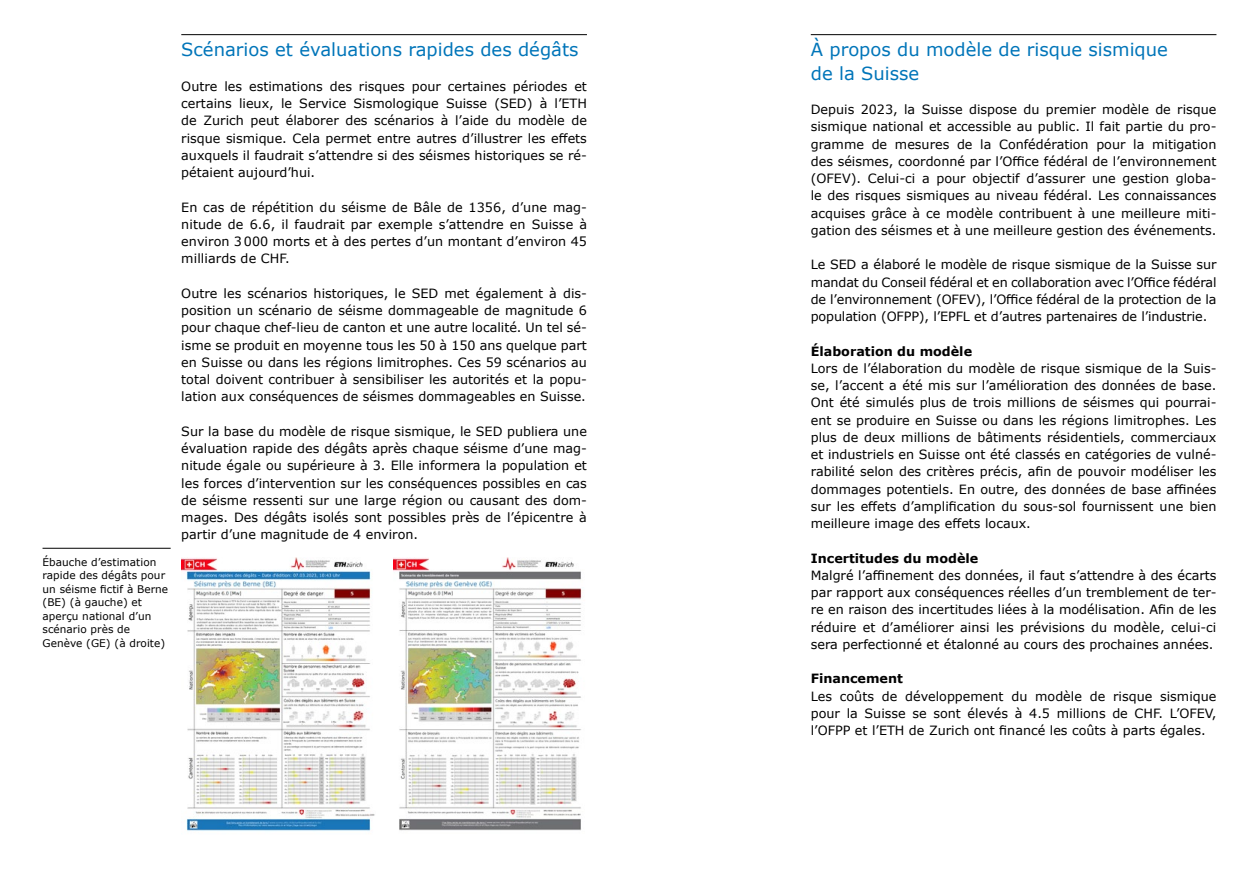
<style>
.page{position:relative;width:1259px;height:893px;background:#fff}
.page>*{position:absolute;margin:0;border:0;box-sizing:border-box;transform-origin:0 0}
.t1{font:18px/23.2px "Verdana";color:#0075b9}
.t2{font:12.75px/17.2px "Verdana";color:#000;text-align:justify}
.t3{font:700 12.75px "Verdana";color:#000}
.t4{font:10.5px/13.5px "Verdana";letter-spacing:.005em;color:#000}
</style>
<div class="page">
<hr style="left:811px;top:34px;width:405px;height:1px;background:#000">
<hr style="left:181px;top:34px;width:406px;height:1px;background:#000">
<img style="left:393px;top:558px;width:189px;height:273px">
<img style="left:181px;top:558px;width:194px;height:273px">
<hr style="left:43px;top:548px;width:128px;height:1px;background:#000">
<p class="t4" style="left:43px;top:555px;width:127px">Ébauche d’estimation rapide des dégâts pour un séisme fictif à Berne (BE) (à gauche) et aperçu national d’un scénario près de<br>Genève (GE) (à droite)</p>
<h1 class="t1" style="left:181px;top:38px;width:399px">Scénarios et évaluations rapides des dégâts</h1>
<p class="t2" style="left:181px;top:77px;width:407px">Outre les estimations des risques pour certaines périodes et certains lieux, le Service Sismologique Suisse (SED) à l’ETH de Zurich peut élaborer des scénarios à l’aide du modèle de risque sismique. Cela permet entre autres d’illustrer les effets auxquels il faudrait s’attendre si des séismes historiques se ré&shy;pétaient aujourd’hui.</p>
<p class="t2" style="left:181px;top:198px;width:407px">En cas de répétition du séisme de Bâle de 1356, d’une mag&shy;nitude de 6.6, il faudrait par exemple s’attendre en Suisse à environ 3000 morts et à des pertes d’un montant d’environ 45 milliards de CHF.</p>
<p class="t2" style="left:181px;top:284px;width:407px">Outre les scénarios historiques, le SED met également à dis&shy;position un scénario de séisme dommageable de magnitude 6 pour chaque chef-lieu de canton et une autre localité. Un tel sé&shy;isme se produit en moyenne tous les 50 à 150 ans quelque part en Suisse ou dans les régions limitrophes. Ces 59 scénarios au total doivent contribuer à sensibiliser les autorités et la popu&shy;lation aux conséquences de séismes dommageables en Suisse.</p>
<p class="t2" style="left:181px;top:422px;width:407px">Sur la base du modèle de risque sismique, le SED publiera une évaluation rapide des dégâts après chaque séisme d’une mag&shy;nitude égale ou supérieure à 3. Elle informera la population et les forces d’intervention sur les conséquences possibles en cas de séisme ressenti sur une large région ou causant des dom&shy;mages. Des dégâts isolés sont possibles près de l’épicentre à partir d’une magnitude de 4 environ.</p>
<h1 class="t1" style="left:811px;top:38px;width:359px">À propos du modèle de risque sismique de la Suisse</h1>
<p class="t2" style="left:811px;top:101px;width:407px">Depuis 2023, la Suisse dispose du premier modèle de risque sismique national et accessible au public. Il fait partie du pro&shy;gramme de mesures de la Confédération pour la mitigation des séismes, coordonné par l’Office fédéral de l’environnement (OFEV). Celui-ci a pour objectif d’assurer une gestion globa&shy;le des risques sismiques au niveau fédéral. Les connaissances acquises grâce à ce modèle contribuent à une meilleure miti&shy;gation des séismes et à une meilleure gestion des événements.</p>
<p class="t2" style="left:811px;top:256px;width:407px">Le SED a élaboré le modèle de risque sismique de la Suisse sur mandat du Conseil fédéral et en collaboration avec l’Office fédéral de l’environnement (OFEV), l’Office fédéral de la protection de la population (OFPP), l’EPFL et d’autres partenaires de l’industrie.</p>
<p class="t3" style="left:811px;top:342px;width:163px">Élaboration du modèle</p>
<p class="t2" style="left:811px;top:359px;width:407px">Lors de l’élaboration du modèle de risque sismique de la Suis&shy;se, l’accent a été mis sur l’amélioration des données de base.<br>Ont été simulés plus de trois millions de séismes qui pourrai&shy;ent se produire en Suisse ou dans les régions limitrophes. Les plus de deux millions de bâtiments résidentiels, commerciaux et industriels en Suisse ont été classés en catégories de vulné&shy;rabilité selon des critères précis, afin de pouvoir modéliser les dommages potentiels. En outre, des données de base affinées sur les effets d’amplification du sous-sol fournissent une bien meilleure image des effets locaux.</p>
<p class="t3" style="left:811px;top:549px;width:169px">Incertitudes du modèle</p>
<p class="t2" style="left:811px;top:566px;width:407px">Malgré l’affinement des données, il faut s’attendre à des écarts par rapport aux conséquences réelles d’un tremblement de ter&shy;re en raison des incertitudes liées à la modélisation. Afin de les réduire et d’améliorer ainsi les prévisions du modèle, celui-ci sera perfectionné et étalonné au cours des prochaines années.</p>
<p class="t3" style="left:811px;top:670px;width:94px">Financement</p>
<p class="t2" style="left:811px;top:687px;width:407px">Les coûts de développement du modèle de risque sismique pour la Suisse se sont élevés à 4.5 millions de CHF. L’OFEV, l’OFPP et l’ETH de Zurich ont financé les coûts à parts égales.</p>
</div>
